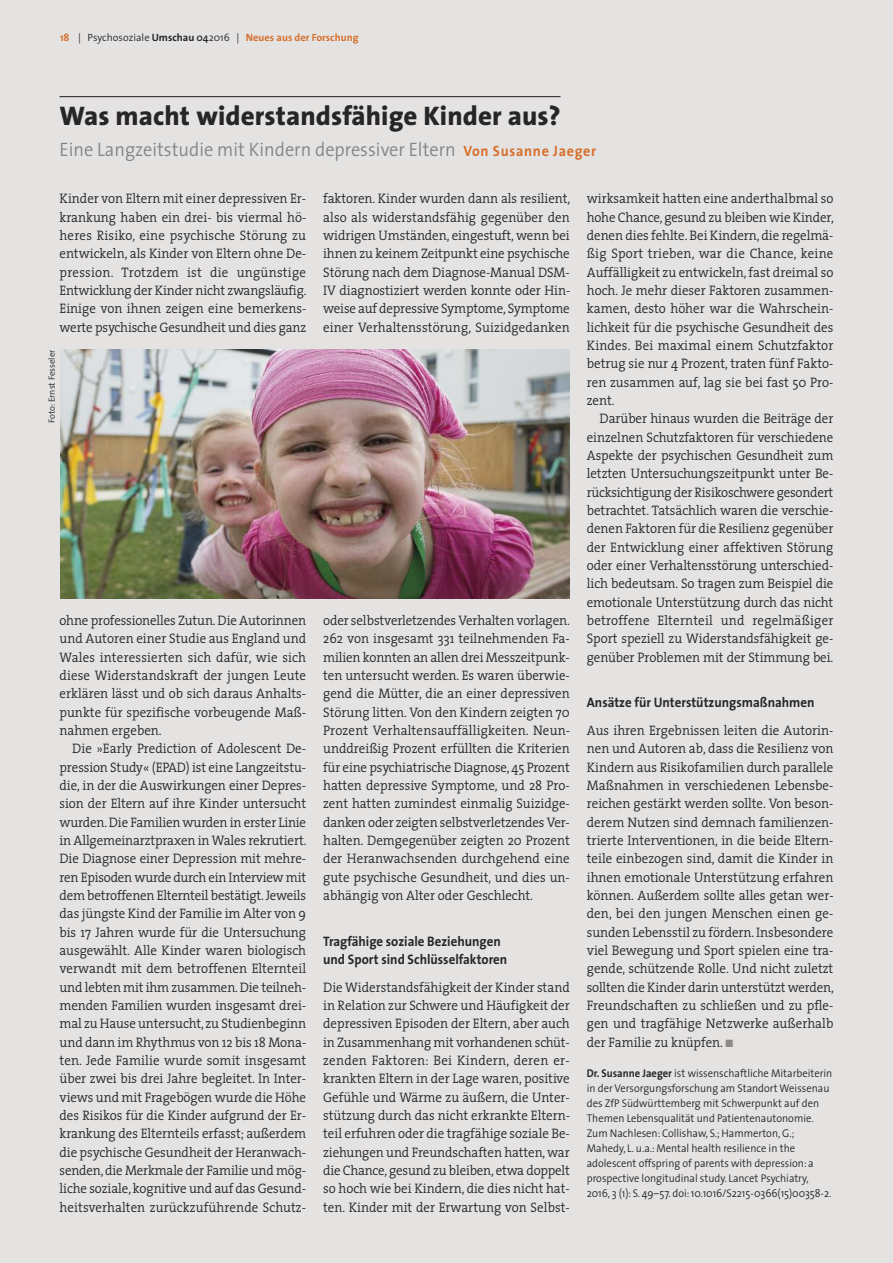
<style>
.page{position:relative;width:893px;height:1263px;background:#e4e3e2}
.page>*{position:absolute;margin:0;border:0;box-sizing:border-box;transform-origin:0 0}
.t1{font:800 27px "The Sans";letter-spacing:.005em;color:#272526}
.t2{font:300 19.5px "The Sans";color:#82858a;scale:.94 1}
.t3{font:300 13.8px/18.3px "The Serif";color:#272526;text-align:justify;scale:.94 1}
.t4{font:700 13.8px/18.3px "The Sans";color:#272526;scale:.94 1}
.t5{font:300 11.25px/15px "The Sans";color:#272526;scale:.94 1}
.t6{font:700 10.5px "The Sans";color:#d76f2c}
.t7{font:300 9px "The Sans";color:#272526}
.s1{font-weight:300;color:#272526}
.s2{color:#272526}
.s3{font-weight:600;color:#272526}
.s4{font-weight:700;font-size:15px;color:#d76f2c}
.s5{color:#908a86}
.s6{font-weight:700}
</style>
<div class="page">
<hr style="left:60px;top:96px;width:500px;height:1px;background:#272526">
<img style="left:60px;top:349px;width:510px;height:250px">
<p class="t6" style="left:60px;top:33px;width:300px">18 <span class="s1">| Psychosoziale</span> <span class="s2">Umschau</span> <span class="s3">04</span><span class="s1">2016 |</span> Neues aus der Forschung</p>
<h1 class="t1" style="left:60px;top:105px;width:502px">Was macht widerstandsfähige Kinder aus?</h1>
<h2 class="t2" style="left:60px;top:143px;width:572px">Eine Langzeitstudie mit Kindern depressiver Eltern <span class="s4">Von Susanne Jaeger</span></h2>
<p class="t3" style="left:60px;top:191px;width:264px">Kinder von Eltern mit einer depressiven Er&shy;krankung haben ein drei- bis viermal hö&shy;heres Risiko, eine psychische Störung zu entwickeln, als Kinder von Eltern ohne De&shy;pression. Trotzdem ist die ungünstige Entwicklung der Kinder nicht zwangsläufig.<br>Einige von ihnen zeigen eine bemerkens&shy;werte psychische Gesundheit und dies ganz</p>
<p class="t3" style="left:323px;top:191px;width:264px">faktoren. Kinder wurden dann als resilient, also als widerstandsfähig gegenüber den widrigen Umständen, eingestuft, wenn bei ihnen zu keinem Zeitpunkt eine psychische Störung nach dem Diagnose-Manual DSM-IV diagnostiziert werden konnte oder Hin&shy;weise auf depressive Symptome, Symptome einer Verhaltensstörung, Suizidgedanken</p>
<p class="t3" style="left:587px;top:191px;width:264px">wirksamkeit hatten eine anderthalbmal so hohe Chance,gesund zu bleiben wie Kinder, denen dies fehlte. Bei Kindern, die regelmä&shy;ßig Sport trieben, war die Chance, keine Auffälligkeit zu entwickeln,fast dreimal so hoch. Je mehr dieser Faktoren zusammen&shy;kamen, desto höher war die Wahrschein&shy;lichkeit für die psychische Gesundheit des Kindes. Bei maximal einem Schutzfaktor betrug sie nur 4 Prozent, traten fünf Fakto&shy;ren zusammen auf, lag sie bei fast 50 Pro&shy;zent.</p>
<p class="t3" style="left:587px;top:411px;width:264px;text-indent:13px">Darüber hinaus wurden die Beiträge der einzelnen Schutzfaktoren für verschiedene Aspekte der psychischen Gesundheit zum letzten Untersuchungszeitpunkt unter Be&shy;rücksichtigung der Risikoschwere gesondert betrachtet. Tatsächlich waren die verschie&shy;denen Faktoren für die Resilienz gegenüber der Entwicklung einer affektiven Störung oder einer Verhaltensstörung unterschied&shy;lich bedeutsam. So tragen zum Beispiel die emotionale Unterstützung durch das nicht betroffene Elternteil und regelmäßiger Sport speziell zu Widerstandsfähigkeit ge&shy;genüber Problemen mit der Stimmung bei.</p>
<p class="t4" style="left:587px;top:695px;width:244px">Ansätze für Unterstützungsmaßnahmen</p>
<p class="t3" style="left:587px;top:723px;width:264px">Aus ihren Ergebnissen leiten die Autorin&shy;nen und Autoren ab, dass die Resilienz von Kindern aus Risikofamilien durch parallele Maßnahmen in verschiedenen Lebensbe&shy;reichen gestärkt werden sollte. Von beson&shy;derem Nutzen sind demnach familienzen&shy;trierte Interventionen, in die beide Eltern&shy;teile einbezogen sind, damit die Kinder in ihnen emotionale Unterstützung erfahren können. Außerdem sollte alles getan wer&shy;den, bei den jungen Menschen einen ge&shy;sunden Lebensstil zu fördern. Insbesondere viel Bewegung und Sport spielen eine tra&shy;gende, schützende Rolle. Und nicht zuletzt sollten die Kinder darin unterstützt werden, Freundschaften zu schließen und zu pfle&shy;gen und tragfähige Netzwerke außerhalb der Familie zu knüpfen. <span class="s5">■</span></p>
<p class="t5" style="left:587px;top:1067px;width:263px"><span class="s6">Dr. Susanne Jaeger</span> ist wissenschaftliche Mitarbeiterin in der Versorgungsforschung am Standort Weissenau des ZfP Südwürttemberg mit Schwerpunkt auf den Themen Lebensqualität und Patientenautonomie.<br>Zum Nachlesen: Collishaw, S.; Hammerton, G.; Mahedy, L. u.a.: Mental health resilience in the adolescent offspring of parents with depression: a prospective longitudinal study. Lancet Psychiatry, 2016, 3 (1): S. 49–57. doi:10.1016/S2215-0366(15)00358-2.</p>
<p class="t7" style="left:49px;top:423px;width:75px;rotate:-90deg">Foto: Ernst Fesseler</p>
<p class="t3" style="left:60px;top:613px;width:264px">ohne professionelles Zutun. Die Autorinnen und Autoren einer Studie aus England und Wales interessierten sich dafür, wie sich diese Widerstandskraft der jungen Leute erklären lässt und ob sich daraus Anhalts&shy;punkte für spezifische vorbeugende Maß&shy;nahmen ergeben.</p>
<p class="t3" style="left:60px;top:741px;width:264px;text-indent:13px">Die »Early Prediction of Adolescent De&shy;pression Study« (EPAD) ist eine Langzeitstu&shy;die, in der die Auswirkungen einer Depres&shy;sion der Eltern auf ihre Kinder untersucht wurden.Die Familien wurden in erster Linie in Allgemeinarztpraxen in Wales rekrutiert.<br>Die Diagnose einer Depression mit mehre&shy;ren Episoden wurde durch ein Interview mit dem betroffenen Elternteil bestätigt.Jeweils das jüngste Kind der Familie im Alter von 9 bis 17 Jahren wurde für die Untersuchung ausgewählt. Alle Kinder waren biologisch verwandt mit dem betroffenen Elternteil und lebten mit ihm zusammen.Die teilneh&shy;menden Familien wurden insgesamt drei&shy;mal zu Hause untersucht, zu Studienbeginn und dann im Rhythmus von 12 bis 18 Mona&shy;ten. Jede Familie wurde somit insgesamt über zwei bis drei Jahre begleitet. In Inter&shy;views und mit Fragebögen wurde die Höhe des Risikos für die Kinder aufgrund der Er&shy;krankung des Elternteils erfasst; außerdem die psychische Gesundheit der Heranwach&shy;senden,die Merkmale der Familie und mög&shy;liche soziale, kognitive und auf das Gesund&shy;heitsverhalten zurückzuführende Schutz-</p>
<p class="t3" style="left:323px;top:613px;width:264px">oder selbstverletzendes Verhalten vorlagen.<br>262 von insgesamt 331 teilnehmenden Fa&shy;milien konnten an allen drei Messzeitpunk&shy;ten untersucht werden. Es waren überwie&shy;gend die Mütter, die an einer depressiven Störung litten. Von den Kindern zeigten 70<br>Prozent Verhaltensauffälligkeiten. Neun&shy;unddreißig Prozent erfüllten die Kriterien für eine psychiatrische Diagnose, 45 Prozent hatten depressive Symptome, und 28 Pro&shy;zent hatten zumindest einmalig Suizidge&shy;danken oder zeigten selbstverletzendes Ver&shy;halten. Demgegenüber zeigten 20 Prozent der Heranwachsenden durchgehend eine gute psychische Gesundheit, und dies un&shy;abhängig von Alter oder Geschlecht.</p>
<p class="t4" style="left:323px;top:933px;width:197px">Tragfähige soziale Beziehungen und Sport sind Schlüsselfaktoren</p>
<p class="t3" style="left:323px;top:980px;width:264px">Die Widerstandsfähigkeit der Kinder stand in Relation zur Schwere und Häufigkeit der depressiven Episoden der Eltern, aber auch in Zusammenhang mit vorhandenen schüt&shy;zenden Faktoren: Bei Kindern, deren er&shy;krankten Eltern in der Lage waren, positive Gefühle und Wärme zu äußern, die Unter&shy;stützung durch das nicht erkrankte Eltern&shy;teil erfuhren oder die tragfähige soziale Be&shy;ziehungen und Freundschaften hatten,war die Chance,gesund zu bleiben, etwa doppelt so hoch wie bei Kindern, die dies nicht hat&shy;ten. Kinder mit der Erwartung von Selbst-</p>
</div>
